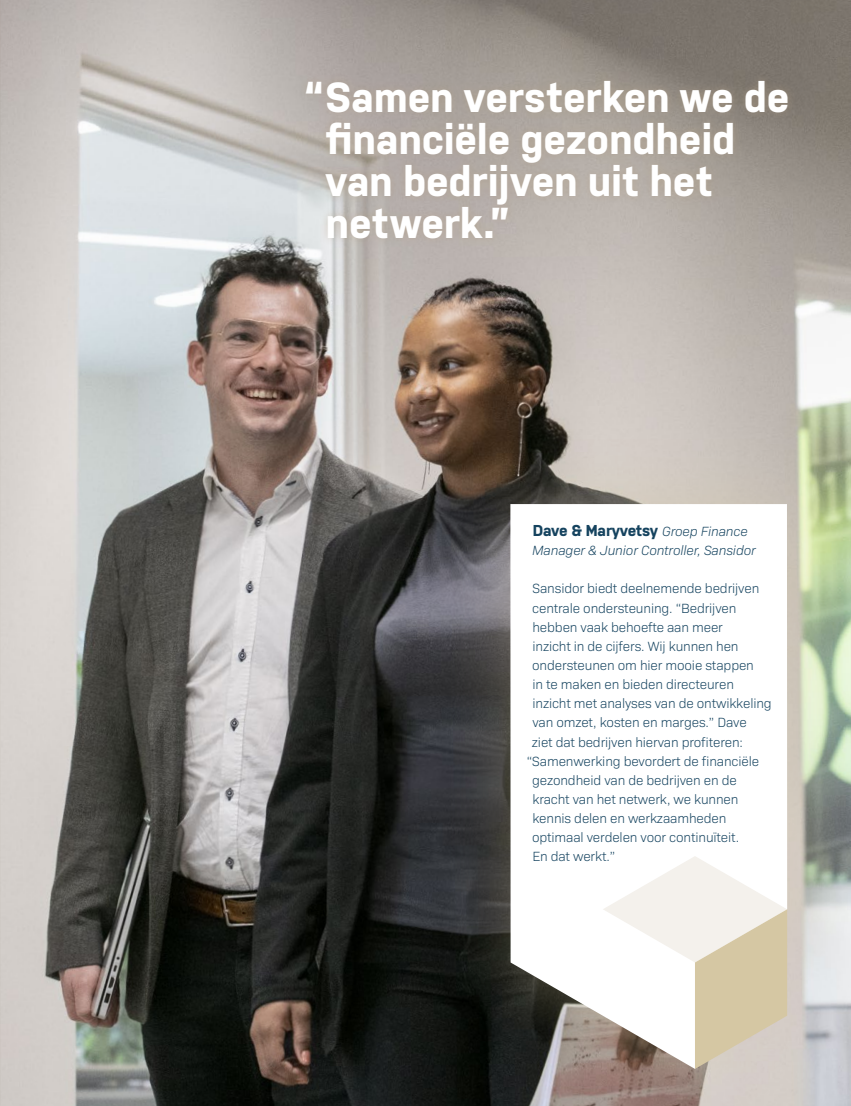
<style>
.page{position:relative;width:851px;height:1106px;background:#fff}
.page>*{position:absolute;margin:0;border:0;box-sizing:border-box;transform-origin:0 0}
.t1{font:700 42px/42px "Nudista";letter-spacing:-.005em;color:#fff}
.t2{font:700 15.75px "Nudista";letter-spacing:-.01em;color:#15435f}
.t3{font:300 13.5px "Bio Sans";letter-spacing:-.01em;color:#15435f}
.t4{font:italic 300 13.5px "Bio Sans";letter-spacing:-.01em;color:#15435f}
.s1{font-family:"Bio Sans";font-weight:300;font-style:italic;font-size:13.5px}
</style>
<div class="page">
<img style="left:0;top:0;width:850px;height:1106px">
<div style="left:297px;top:72px;width:499px;height:175px;background:#b49f83;opacity:.5"></div>
<div style="left:438px;top:432px;width:412px;height:674px;background:#d5c7a3;opacity:.44"></div>
<svg style="left:510px;top:504px;width:277px;height:564px"></svg>
<svg style="left:602px;top:856px;width:185px;height:212px"></svg>
<h1 class="t1" style="left:325px;top:75px;width:465px;text-indent:-22px">“Samen versterken we de financiële gezondheid van bedrijven uit het netwerk.”</h1>
<p class="t2" style="left:532px;top:521px;width:217px">Dave &amp; Maryvetsy <span class="s1">Groep Finance</span></p>
<p class="t4" style="left:532px;top:540px;width:225px">Manager &amp; Junior Controller, Sansidor</p>
<p class="t3" style="left:532px;top:579px;width:228px">Sansidor biedt deelnemende bedrijven</p>
<p class="t3" style="left:532px;top:598px;width:206px">centrale ondersteuning. “Bedrijven</p>
<p class="t3" style="left:532px;top:617px;width:192px">hebben vaak behoefte aan meer</p>
<p class="t3" style="left:532px;top:636px;width:207px">inzicht in de cijfers. Wij kunnen hen</p>
<p class="t3" style="left:532px;top:655px;width:223px">ondersteunen om hier mooie stappen</p>
<p class="t3" style="left:532px;top:674px;width:203px">in te maken en bieden directeuren</p>
<p class="t3" style="left:532px;top:694px;width:241px">inzicht met analyses van de ontwikkeling</p>
<p class="t3" style="left:532px;top:713px;width:216px">van omzet, kosten en marges.” Dave</p>
<p class="t3" style="left:532px;top:732px;width:212px">ziet dat bedrijven hiervan profiteren:</p>
<p class="t3" style="left:527px;top:751px;width:233px">“Samenwerking bevordert de financiële</p>
<p class="t3" style="left:532px;top:770px;width:206px">gezondheid van de bedrijven en de</p>
<p class="t3" style="left:532px;top:789px;width:207px">kracht van het netwerk, we kunnen</p>
<p class="t3" style="left:532px;top:808px;width:195px">kennis delen en werkzaamheden</p>
<p class="t3" style="left:532px;top:827px;width:208px">optimaal verdelen voor continuïteit.</p>
<p class="t3" style="left:532px;top:847px;width:85px">En dat werkt.”</p>
</div>
